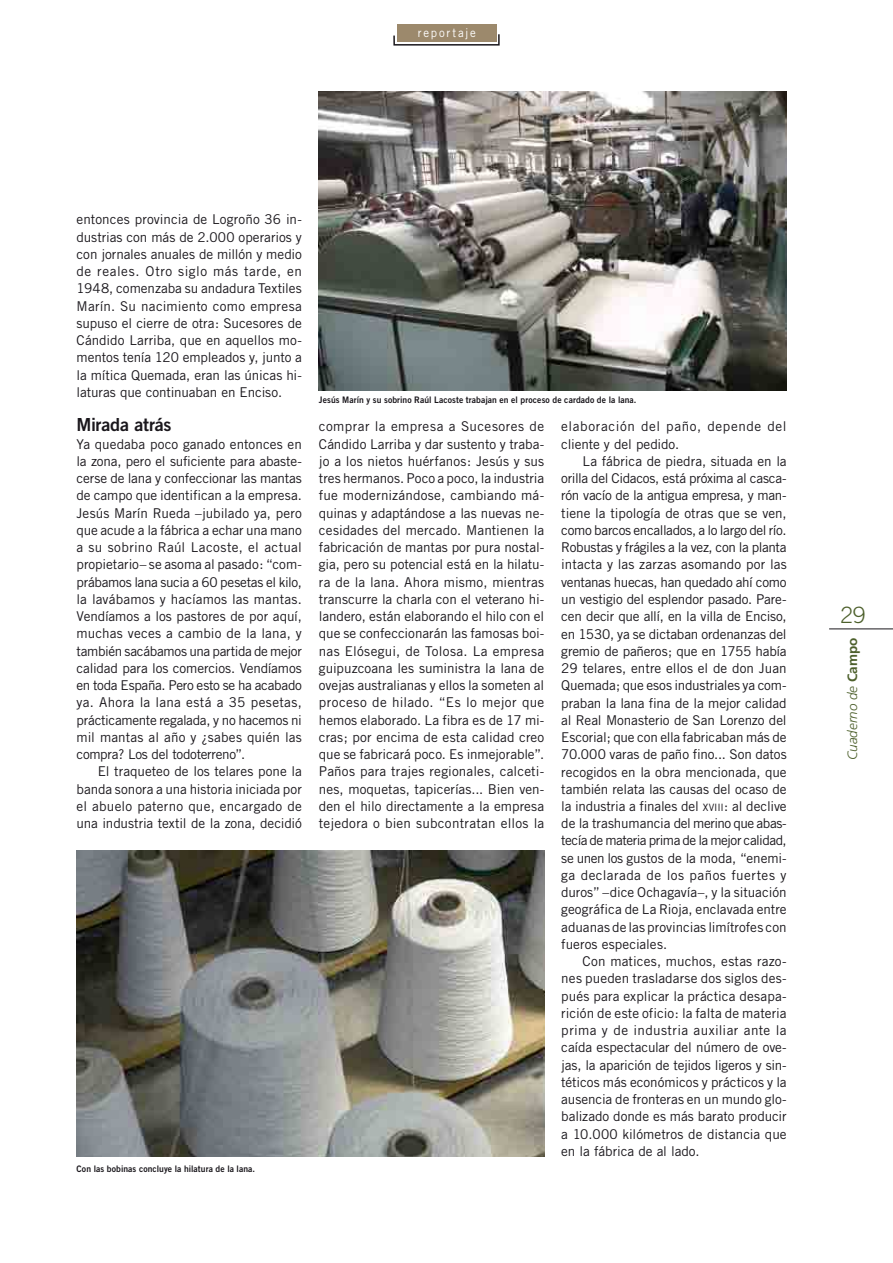
<style>
.page{position:relative;width:893px;height:1263px;background:#fff}
.page>*{position:absolute;margin:0;border:0;box-sizing:border-box;transform-origin:0 0}
.t1{font:300 22.5px "Trade Gothic";color:#4d602c}
.t2{font:18px "Trade Gothic Bold Two";letter-spacing:-.015em;color:#1a171c}
.t3{font:13.5px/17.2px "Trade Gothic";color:#1a171c;text-align:justify}
.t4{font:13.5px/17.2px "Trade Gothic";letter-spacing:.04em;color:#1a171c}
.t5{font:italic 300 13.5px "Frutiger";color:#4d602c}
.t6{font:12px "Trade Gothic";letter-spacing:.155em;color:#fff;scale:.95 1}
.t7{font:9px "Trade Gothic Bold Two";letter-spacing:.01em;color:#1a171c;scale:.95 1}
.s1{font-size:10.2px}
.s2{font-weight:700;font-style:normal}
</style>
<div class="page">
<hr style="left:829px;top:628px;width:64px;height:1px;background:#1a171c">
<img style="left:319px;top:91px;width:468px;height:299px">
<img style="left:77px;top:851px;width:467px;height:306px">
<div style="left:397px;top:24px;width:99px;height:18px;background:#9c896c"></div>
<svg style="left:393px;top:33px;width:107px;height:13px"></svg>
<p class="t6" style="left:418px;top:26px;width:63px">reportaje</p>
<p class="t3" style="left:77px;top:211px;width:227px">entonces provincia de Logroño 36 in&shy;dustrias con más de 2.000 operarios y con jornales anuales de millón y medio de reales. Otro siglo más tarde, en 1948, comenzaba su andadura Textiles Marín. Su nacimiento como empresa supuso el cierre de otra: Sucesores de Cándido Larriba, que en aquellos mo&shy;mentos tenía 120 empleados y, junto a la mítica Quemada, eran las únicas hi&shy;laturas que continuaban en Enciso.</p>
<h2 class="t2" style="left:77px;top:414px;width:97px">Mirada atrás</h2>
<p class="t3" style="left:77px;top:435px;width:227px">Ya quedaba poco ganado entonces en la zona, pero el suficiente para abaste&shy;cerse de lana y confeccionar las mantas de campo que identifican a la empresa.<br>Jesús Marín Rueda –jubilado ya, pero que acude a la fábrica a echar una mano a su sobrino Raúl Lacoste, el actual propietario– se asoma al pasado: “com&shy;prábamos lana sucia a 60 pesetas el kilo, la lavábamos y hacíamos las mantas.<br>Vendíamos a los pastores de por aquí, muchas veces a cambio de la lana, y también sacábamos una partida de mejor calidad para los comercios. Vendíamos en toda España. Pero esto se ha acabado ya. Ahora la lana está a 35 pesetas, prácticamente regalada, y no hacemos ni mil mantas al año y ¿sabes quién las compra? Los del todoterreno”.</p>
<p class="t3" style="left:77px;top:763px;width:227px;text-indent:21px">El traqueteo de los telares pone la banda sonora a una historia iniciada por el abuelo paterno que, encargado de una industria textil de la zona, decidió</p>
<p class="t7" style="left:77px;top:1163px;width:190px">Con las bobinas concluye la hilatura de la lana.</p>
<p class="t7" style="left:319px;top:394px;width:336px">Jesús Marín y su sobrino Raúl Lacoste trabajan en el proceso de cardado de la lana.</p>
<p class="t3" style="left:319px;top:418px;width:227px">comprar la empresa a Sucesores de Cándido Larriba y dar sustento y traba&shy;jo a los nietos huérfanos: Jesús y sus tres hermanos. Poco a poco, la industria fue modernizándose, cambiando má&shy;quinas y adaptándose a las nuevas ne&shy;cesidades del mercado. Mantienen la fabricación de mantas por pura nostal&shy;gia, pero su potencial está en la hilatu&shy;ra de la lana. Ahora mismo, mientras transcurre la charla con el veterano hi&shy;landero, están elaborando el hilo con el que se confeccionarán las famosas boi&shy;nas Elósegui, de Tolosa. La empresa guipuzcoana les suministra la lana de ovejas australianas y ellos la someten al proceso de hilado. “Es lo mejor que hemos elaborado. La fibra es de 17 mi&shy;cras; por encima de esta calidad creo que se fabricará poco. Es inmejorable”.<br>Paños para trajes regionales, calceti&shy;nes, moquetas, tapicerías... Bien ven&shy;den el hilo directamente a la empresa tejedora o bien subcontratan ellos la</p>
<p class="t4" style="left:561px;top:418px;width:227px">elaboración del paño, depende del cliente y del pedido.</p>
<p class="t3" style="left:561px;top:452px;width:227px;text-indent:21px">La fábrica de piedra, situada en la orilla del Cidacos, está próxima al casca&shy;rón vacío de la antigua empresa, y man&shy;tiene la tipología de otras que se ven, como barcos encallados, a lo largo del río.<br>Robustas y frágiles a la vez, con la planta intacta y las zarzas asomando por las ventanas huecas, han quedado ahí como un vestigio del esplendor pasado. Pare&shy;cen decir que allí, en la villa de Enciso, en 1530, ya se dictaban ordenanzas del gremio de pañeros; que en 1755 había 29 telares, entre ellos el de don Juan Quemada; que esos industriales ya com&shy;praban la lana fina de la mejor calidad al Real Monasterio de San Lorenzo del Escorial; que con ella fabricaban más de 70.000 varas de paño fino... Son datos recogidos en la obra mencionada, que también relata las causas del ocaso de la industria a finales del <span class="s1">xviii</span>: al declive de la trashumancia del merino que abas&shy;tecía de materia prima de la mejor calidad, se unen los gustos de la moda, “enemi&shy;ga declarada de los paños fuertes y duros” –dice Ochagavía–, y la situación geográfica de La Rioja, enclavada entre aduanas de las provincias limítrofes con fueros especiales.</p>
<p class="t3" style="left:561px;top:952px;width:227px;text-indent:21px">Con matices, muchos, estas razo&shy;nes pueden trasladarse dos siglos des&shy;pués para explicar la práctica desapa&shy;rición de este oficio: la falta de materia prima y de industria auxiliar ante la caída espectacular del número de ove&shy;jas, la aparición de tejidos ligeros y sin&shy;téticos más económicos y prácticos y la ausencia de fronteras en un mundo glo&shy;balizado donde es más barato producir a 10.000 kilómetros de distancia que en la fábrica de al lado.</p>
<h1 class="t1" style="left:840px;top:601px;width:27px">29</h1>
<p class="t5" style="left:845px;top:760px;width:124px;rotate:-90deg">Cuaderno de <span class="s2">Campo</span></p>
</div>
